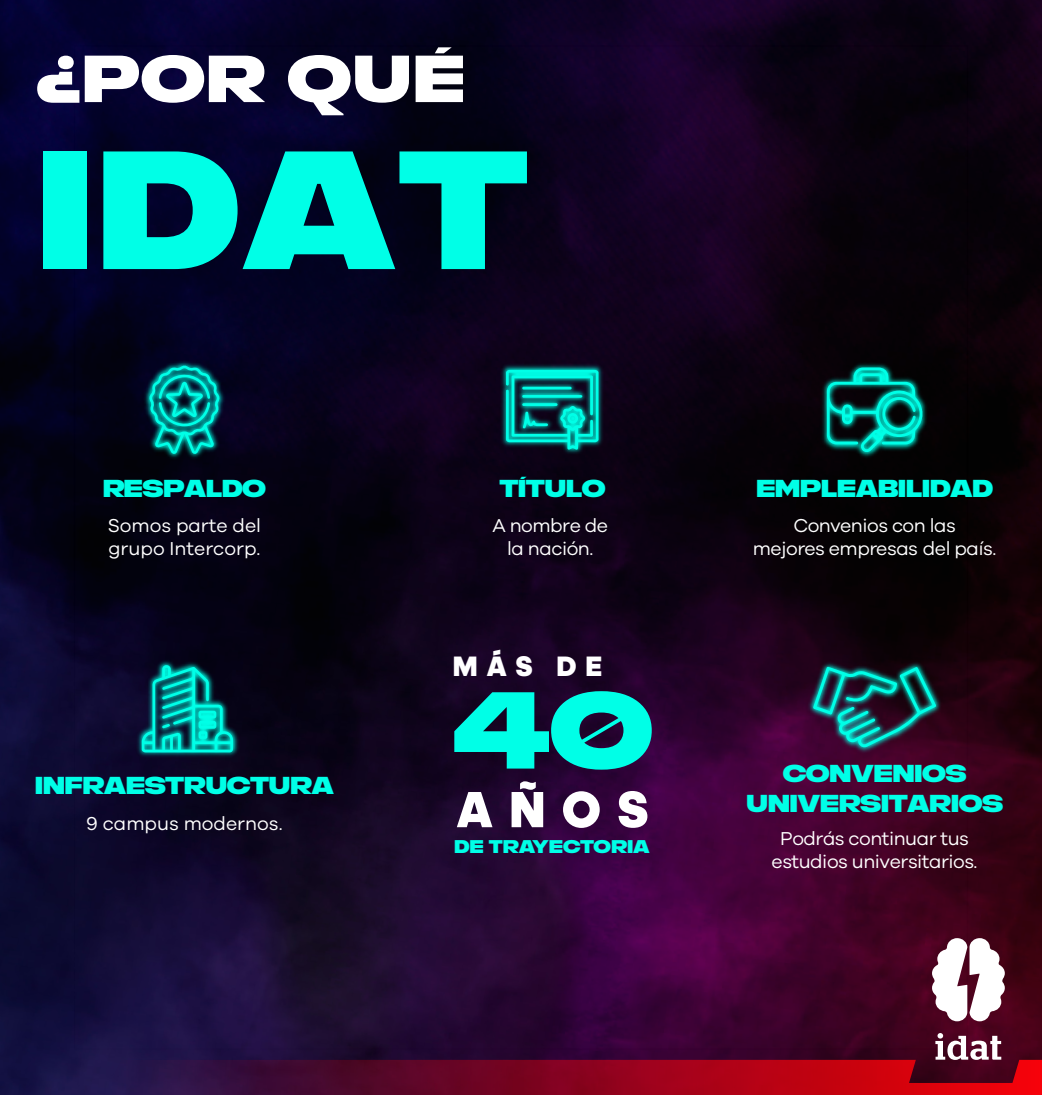
<style>
.page{position:relative;width:1042px;height:1095px;background:#fff}
.page>*{position:absolute;margin:0;border:0;box-sizing:border-box;transform-origin:0 0}
.t1{font:167.83px "Rifton Norm";color:#00ffe7}
.t2{font:108.85px "Rifton Norm";color:#00ffe7}
.t3{font:66.33px "Rifton Norm";letter-spacing:.01em;color:#fff}
.t4{font:900 51.27px "adineue PRO";color:#fff}
.t5{font:900 28.35px "adineue PRO";color:#fff}
.t6{font:24.5px/29.4px "Rifton Norm";letter-spacing:-.025em;color:#00ffe7;text-align:center}
.t7{font:19.25px/23.1px "Galano Grotesque";letter-spacing:-.025em;color:#fff;text-align:center}
.t8{font:19.25px/23.1px "Galano Grotesque";color:#fff}
.t9{font:18.38px "Rifton Norm";letter-spacing:-.01em;color:#00ffe7}
</style>
<div class="page">
<img style="left:0;top:0;width:1042px;height:1094px">
<svg style="left:104px;top:1032px;width:938px;height:62px;background:#58092b"></svg>
<svg style="left:932px;top:937px;width:73px;height:84px"></svg>
<img style="left:763px;top:304px;width:222px;height:212px">
<svg style="left:827px;top:367px;width:95px;height:85px;background:#027269"></svg>
<img style="left:749px;top:603px;width:250px;height:208px">
<svg style="left:813px;top:666px;width:123px;height:81px;background:#1c565f"></svg>
<img style="left:443px;top:306px;width:219px;height:208px">
<svg style="left:506px;top:370px;width:92px;height:80px;background:#05928e"></svg>
<img style="left:86px;top:302px;width:198px;height:215px">
<svg style="left:149px;top:365px;width:71px;height:89px;background:#018685"></svg>
<img style="left:79px;top:601px;width:219px;height:214px">
<svg style="left:142px;top:664px;width:91px;height:88px;background:#048484"></svg>
<h3 class="t3" style="left:36px;top:42px;width:431px">¿POR QUÉ</h3>
<h1 class="t1" style="left:36px;top:118px;width:494px">IDAT</h1>
<p class="t6" style="left:103px;top:474px;width:165px">RESPALDO</p>
<p class="t8" style="left:108px;top:513px;width:155px">Somos parte del grupo Intercorp.</p>
<p class="t6" style="left:35px;top:771px;width:300px">INFRAESTRUCTURA</p>
<p class="t8" style="left:86px;top:810px;width:198px">9 campus modernos.</p>
<p class="t6" style="left:499px;top:474px;width:108px">TÍTULO</p>
<p class="t7" style="left:492px;top:513px;width:117px">A nombre de la nación.</p>
<h3 class="t5" style="left:453px;top:649px;width:150px">MÁS DE</h3>
<h2 class="t2" style="left:452px;top:670px;width:203px">40</h2>
<h3 class="t4" style="left:456px;top:778px;width:193px">AÑOS</h3>
<p class="t9" style="left:454px;top:836px;width:197px">DE TRAYECTORIA</p>
<p class="t6" style="left:756px;top:474px;width:239px">EMPLEABILIDAD</p>
<p class="t7" style="left:753px;top:513px;width:245px">Convenios con las<br>mejores empresas del país.</p>
<p class="t6" style="left:746px;top:758px;width:258px">CONVENIOS<br>UNIVERSITARIOS</p>
<p class="t7" style="left:771px;top:826px;width:207px">Podrás continuar tus estudios universitarios.</p>
</div>
